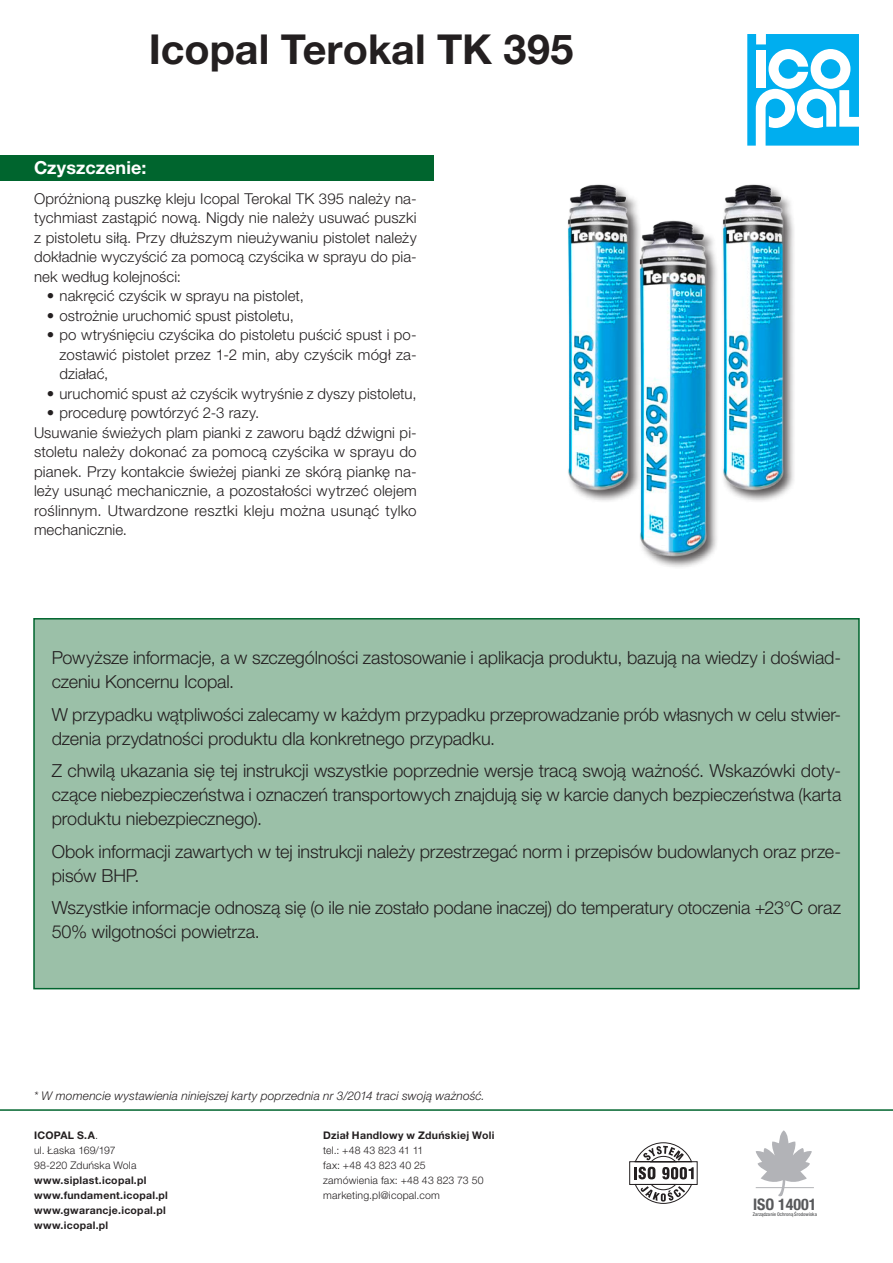
<style>
.page{position:relative;width:893px;height:1263px;background:#fff}
.page>*{position:absolute;margin:0;border:0;box-sizing:border-box;transform-origin:0 0}
.t1{font:700 41.4px "Helvetica Neue LT Pro";color:#231f20}
.t2{font:300 18px/24px "Helvetica Neue LT Pro";letter-spacing:-.005em;color:#231f20}
.t3{font:700 18px "Helvetica Neue LT Pro";letter-spacing:.005em;color:#fff}
.t4{font:700 condensed 15.9px "Helvetica Neue LT Pro";color:#57585a}
.t5{font:300 15px/19.5px "Helvetica Neue LT Pro";letter-spacing:.005em;color:#231f20;text-align:justify}
.t6{font:italic 300 12px "Helvetica Neue LT Pro";letter-spacing:.015em;color:#231f20}
.t7{font:300 10.5px/15px "Helvetica Neue LT Pro";letter-spacing:.02em;color:#231f20}
.t8{font:700 10.5px/15px "Helvetica Neue LT Pro";letter-spacing:.025em;color:#231f20}
.t9{font:500 condensed 4.95px "Helvetica Neue LT Pro";letter-spacing:.01em;color:#57585a}
.s1{font-weight:700}
</style>
<div class="page">
<div style="left:0;top:155px;width:434px;height:25px;background:#00652e"></div>
<div style="left:34px;top:619px;width:825px;height:370px;background:#9bc0a8"></div>
<div style="left:33px;top:618px;width:827px;height:371px;border:2px solid #00652e"></div>
<img style="left:567px;top:184px;width:70px;height:313px">
<img style="left:725px;top:184px;width:69px;height:313px">
<img style="left:611px;top:206px;width:137px;height:358px">
<svg style="left:747px;top:34px;width:112px;height:112px"></svg>
<hr style="left:0;top:1109px;width:893px;height:2px;background:#00652e">
<svg style="left:629px;top:1142px;width:69px;height:62px"></svg>
<svg style="left:756px;top:1130px;width:56px;height:67px"></svg>
<hr style="left:756px;top:1187px;width:58px;height:1px;background:#b2b3b7">
<h1 class="t1" style="left:149px;top:23px;width:426px">Icopal Terokal TK 395</h1>
<p class="t3" style="left:34px;top:156px;width:114px">Czyszczenie:</p>
<p class="t5" style="left:34px;top:188px;width:384px">Opróżnioną puszkę kleju Icopal Terokal TK 395 należy na&shy;tychmiast zastąpić nową. Nigdy nie należy usuwać puszki z pistoletu siłą. Przy dłuższym nieużywaniu pistolet należy dokładnie wyczyścić za pomocą czyścika w sprayu do pia&shy;nek według kolejności:</p>
<p class="t5" style="left:47px;top:286px;width:259px">• nakręcić czyścik w sprayu na pistolet,</p>
<p class="t5" style="left:47px;top:305px;width:249px">• ostrożnie uruchomić spust pistoletu,</p>
<p class="t5" style="left:60px;top:325px;width:359px;text-indent:-13px">• po wtryśnięciu czyścika do pistoletu puścić spust i po&shy;zostawić pistolet przez 1-2 min, aby czyścik mógł za&shy;działać,</p>
<p class="t5" style="left:47px;top:383px;width:371px">• uruchomić spust aż czyścik wytryśnie z dyszy pistoletu,</p>
<p class="t5" style="left:34px;top:403px;width:384px;text-align:left;text-indent:13px">• procedurę powtórzyć 2-3 razy.<br>Usuwanie świeżych plam pianki z zaworu bądź dźwigni pi&shy;stoletu należy dokonać za pomocą czyścika w sprayu do pianek. Przy kontakcie świeżej pianki ze skórą piankę na&shy;leży usunąć mechanicznie, a pozostałości wytrzeć olejem roślinnym. Utwardzone resztki kleju można usunąć tylko mechanicznie.</p>
<p class="t2" style="left:52px;top:645px;width:791px">Powyższe informacje, a w szczególności zastosowanie i aplikacja produktu, bazują na wiedzy i doświad&shy;czeniu Koncernu Icopal.</p>
<p class="t2" style="left:52px;top:702px;width:791px">W przypadku wątpliwości zalecamy w każdym przypadku przeprowadzanie prób własnych w celu stwier&shy;dzenia przydatności produktu dla konkretnego przypadku.</p>
<p class="t2" style="left:52px;top:758px;width:791px;text-align:justify">Z chwilą ukazania się tej instrukcji wszystkie poprzednie wersje tracą swoją ważność. Wskazówki doty&shy;czące niebezpieczeństwa i oznaczeń transportowych znajdują się w karcie danych bezpieczeństwa (karta produktu niebezpiecznego).</p>
<p class="t2" style="left:52px;top:839px;width:791px">Obok informacji zawartych w tej instrukcji należy przestrzegać norm i przepisów budowlanych oraz prze&shy;pisów BHP.</p>
<p class="t2" style="left:52px;top:896px;width:791px">Wszystkie informacje odnoszą się (o ile nie zostało podane inaczej) do temperatury otoczenia +23°C oraz<br>50% wilgotności powietrza.</p>
<p class="t6" style="left:34px;top:1089px;width:452px">* W momencie wystawienia niniejszej karty poprzednia nr 3/2014 traci swoją ważność.</p>
<p class="t7" style="left:34px;top:1127px;width:104px"><span class="s1">ICOPAL S.A</span>.<br>ul. Łaska 169/197<br>98-220 Zduńska Wola</p>
<p class="t8" style="left:34px;top:1172px;width:135px">www.siplast.icopal.pl www.fundament.icopal.pl www.gwarancje.icopal.pl www.icopal.pl</p>
<p class="t8" style="left:323px;top:1127px;width:173px">Dział Handlowy w Zduńskiej Woli</p>
<p class="t7" style="left:323px;top:1142px;width:162px">tel.: +48 43 823 41 11<br>fax: +48 43 823 40 25<br>zamówienia fax: +48 43 823 73 50 marketing.pl@icopal.com</p>
<p class="t4" style="left:753px;top:1194px;width:65px">ISO 14001</p>
<p class="t9" style="left:753px;top:1211px;width:66px">Zarządzanie Ochroną Środowiska</p>
</div>
